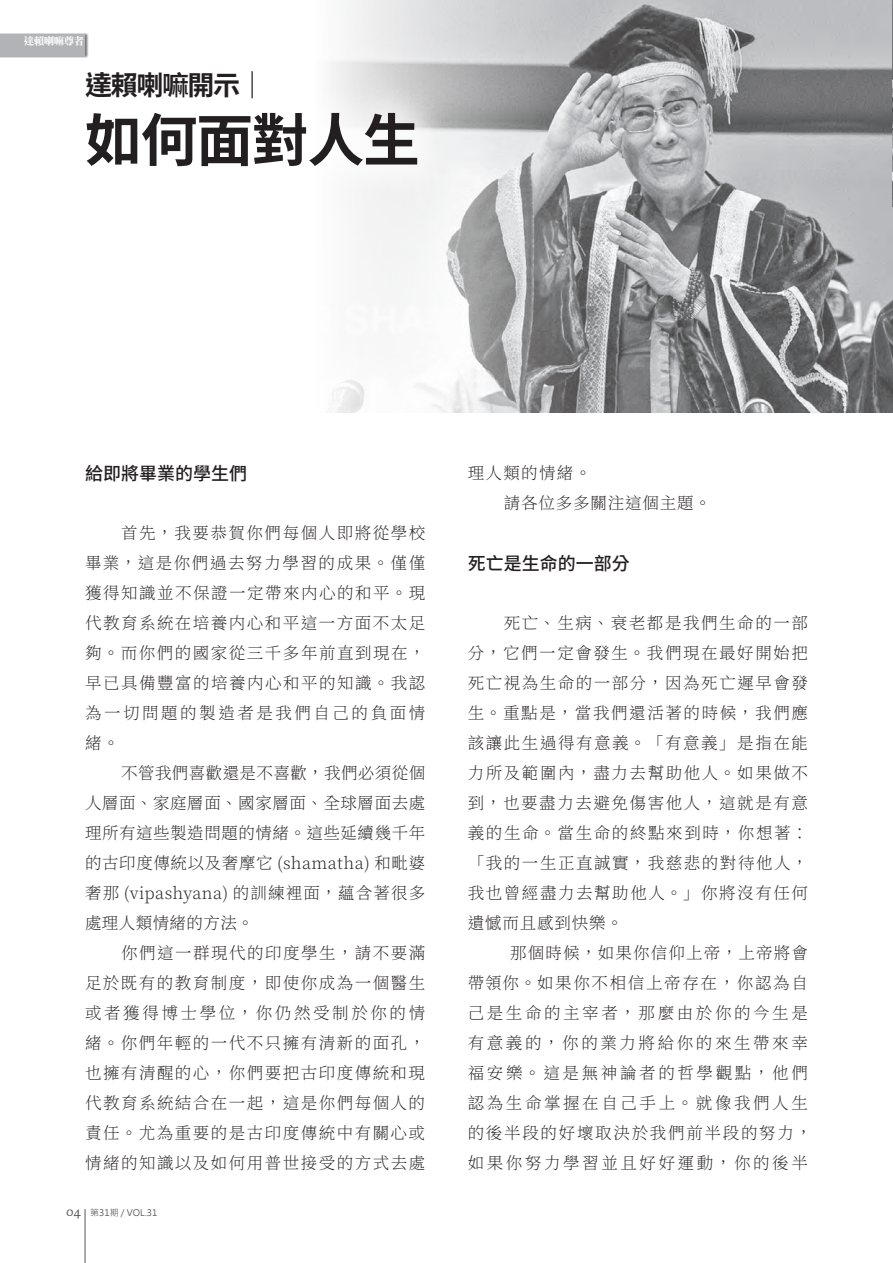
<style>
.page{position:relative;width:893px;height:1263px;background:#fff}
.page>*{position:absolute;margin:0;border:0;box-sizing:border-box;transform-origin:0 0}
.t1{font:700 57px "Noto Sans Hant";letter-spacing:-.025em;color:#231f20}
.t2{font:700 27px "Noto Sans Hant";letter-spacing:-.05em;color:#231f20}
.t3{font:500 18px "Noto Sans Hant";color:#231f20}
.t4{font:200 16.5px/30px "Source Han Serif TC";letter-spacing:.095em;color:#231f20;text-align:justify}
.t5{font:200 16.5px/30px "Source Han Serif TC";letter-spacing:.155em;color:#231f20}
.t6{font:200 16.5px/30px "Source Han Serif TC";letter-spacing:.05em;color:#231f20}
.t7{font:10.5px "DF Li Song Bd WIN BF";letter-spacing:-.05em;color:#fff}
.t8{font:9px "Microsoft Jheng Hei";color:#57585a}
.s1{font-family:"Calligraphic 421 BT Roman B";font-size:15px}
</style>
<div class="page">
<img style="left:332px;top:0;width:561px;height:412px">
<div style="left:44px;top:31px;width:414px;height:176px;background:#fff;opacity:.75"></div>
<div style="left:0;top:33px;width:89px;height:25px;background:#231f20;opacity:.6"></div>
<div style="left:0;top:34px;width:85px;height:21px;background:#b2b3b7"></div>
<hr style="left:85px;top:1209px;width:1px;height:54px;background:#57585a">
<p class="t7" style="left:24px;top:35px;width:62px">達賴喇嘛尊者</p>
<h2 class="t2" style="left:85px;top:70px;width:182px">達賴喇嘛開示｜</h2>
<h1 class="t1" style="left:85px;top:108px;width:336px">如何面對人生</h1>
<p class="t3" style="left:85px;top:463px;width:163px">給即將畢業的學生們</p>
<p class="t4" style="left:85px;top:518px;width:342px;text-indent:36px">首先，我要恭賀你們每個人即將從學校畢業，這是你們過去努力學習的成果。僅僅獲得知識並不保證一定帶來内心的和平。現代教育系統在培養内心和平這一方面不太足夠。而你們的國家從三千多年前直到現在，早已具備豐富的培養内心和平的知識。我認為一切問題的製造者是我們自己的負面情緒。</p>
<p class="t4" style="left:85px;top:758px;width:342px;text-indent:36px">不管我們喜歡還是不喜歡，我們必須從個人層面、家庭層面、國家層面、全球層面去處理所有這些製造問題的情緒。這些延續幾千年的古印度傳統以及奢摩它 (shamatha) 和毗婆奢那 (vipashyana) 的訓練裡面，蘊含著很多處理人類情緒的方法。</p>
<p class="t4" style="left:85px;top:938px;width:342px;text-indent:36px">你們這一群現代的印度學生，請不要滿足於既有的教育制度，即使你成為一個醫生或者獲得博士學位，你仍然受制於你的情緒。你們年輕的一代不只擁有清新的面孔，也擁有清醒的心，你們要把古印度傳統和現代教育系統結合在一起，這是你們每個人的責任。尤為重要的是古印度傳統中有關心或情緒的知識以及如何用普世接受的方式去處</p>
<p class="t8" style="left:66px;top:1207px;width:93px"><span class="s1">04</span> 第31期 / VOL.31</p>
<p class="t6" style="left:504px;top:458px;width:209px;text-indent:-36px">理人類的情緒。<br>請各位多多關注這個主題。</p>
<p class="t3" style="left:468px;top:553px;width:163px">死亡是生命的一部分</p>
<p class="t4" style="left:468px;top:608px;width:342px;text-indent:36px">死亡、生病、衰老都是我們生命的一部分，它們一定會發生。我們現在最好開始把死亡視為生命的一部分，因為死亡遲早會發生。重點是，當我們還活著的時候，我們應該讓此生過得有意義。「有意義」是指在能力所及範圍內，盡力去幫助他人。如果做不到，也要盡力去避免傷害他人，這就是有意義的生命。當生命的終點來到時，你想著：「我的一生正直誠實，我慈悲的對待他人，我也曾經盡力去幫助他人。」你將沒有任何遺憾而且感到快樂。</p>
<p class="t5" style="left:468px;top:938px;width:346px;text-indent:42px">那個時候，如果你信仰上帝，上帝將會帶領你。如果你不相信上帝存在，你認為自己是生命的主宰者，那麼由於你的今生是有意義的，你的業力將給你的來生帶來幸福安樂。這是無神論者的哲學觀點，他們認為生命掌握在自己手上。就像我們人生的後半段的好壞取決於我們前半段的努力，如果你努力學習並且好好運動，你的後半</p>
</div>
